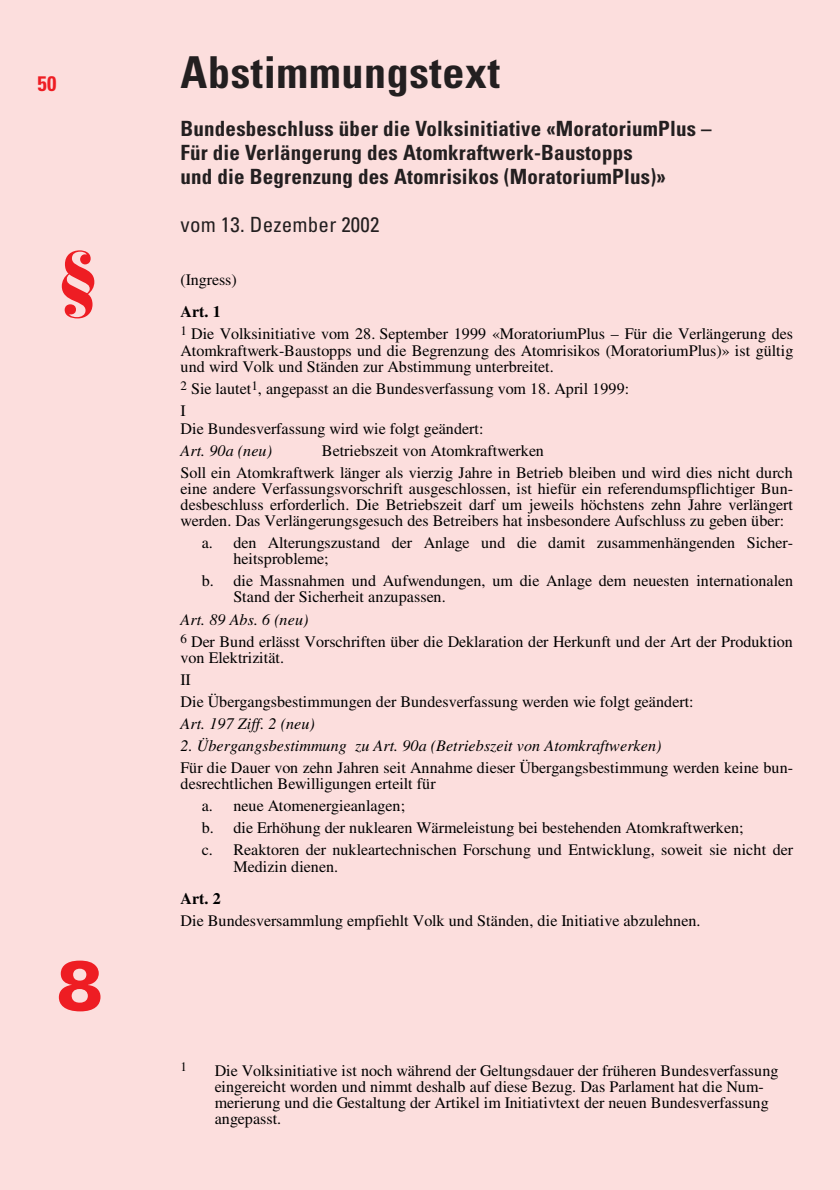
<style>
.page{position:relative;width:840px;height:1190px;background:#fff}
.page>*{position:absolute;margin:0;border:0;box-sizing:border-box;transform-origin:0 0}
.t1{font:900 70px "Univers";color:#ee1d23}
.t2{font:900 70px "Bauer Bodoni";color:#ee1d23}
.t3{font:700 condensed 44px "Univers";letter-spacing:.015em;color:#231f20}
.t4{font:700 condensed 21px/24px "Univers";letter-spacing:.01em;color:#231f20}
.t5{font:condensed 21px "Univers";letter-spacing:.01em;color:#231f20}
.t6{font:700 condensed 21px "Univers";color:#ee1d23}
.t7{font:16px/16px "Times";letter-spacing:.005em;color:#000}
.t8{font:italic 16px "Times";letter-spacing:.005em;color:#000}
.t9{font:700 16px "Times";color:#000}
.t10{font:13px "Times";color:#000}
.s1{font-weight:700}
.s2{font-style:italic}
</style>
<div class="page">
<div style="left:0;top:0;width:839px;height:1190px;background:#fcdedd"></div>
<h3 class="t6" style="left:38px;top:76px;width:20px">50</h3>
<h1 class="t2" style="left:57px;top:249px;width:44px">§</h1>
<h1 class="t1" style="left:57px;top:960px;width:48px">8</h1>
<h2 class="t3" style="left:180px;top:57px;width:321px">Abstimmungstext</h2>
<h3 class="t4" style="left:180px;top:119px;width:533px">Bundesbeschluss über die Volksinitiative «MoratoriumPlus –<br>Für die Verlängerung des Atomkraftwerk-Baustopps<br>und die Begrenzung des Atomrisikos (MoratoriumPlus)»</h3>
<h3 class="t5" style="left:180px;top:217px;width:200px">vom 13. Dezember 2002</h3>
<p class="t7" style="left:181px;top:273px;width:58px">(Ingress)</p>
<p class="t7" style="left:181px;top:302px;width:614px;line-height:22px"><span class="s1">Art. 1<br></span><sup>1</sup> Die Volksinitiative vom 28. September 1999 «MoratoriumPlus – Für die Verlängerung des</p>
<p class="t7" style="left:181px;top:344px;width:614px">Atomkraftwerk-Baustopps und die Begrenzung des Atomrisikos (MoratoriumPlus)» ist gültig und wird Volk und Ständen zur Abstimmung unterbreitet.</p>
<p class="t7" style="left:181px;top:379px;width:450px;line-height:22px"><sup>2</sup> Sie lautet<sup>1</sup>, angepasst an die Bundesverfassung vom 18. April 1999:<br>I</p>
<p class="t7" style="left:181px;top:422px;width:304px">Die Bundesverfassung wird wie folgt geändert:</p>
<p class="t8" style="left:181px;top:445px;width:93px">Art. 90a (neu)</p>
<p class="t7" style="left:181px;top:441px;width:614px;line-height:22px;text-indent:141px">Betriebszeit von Atomkraftwerken<br>Soll ein Atomkraftwerk länger als vierzig Jahre in Betrieb bleiben und wird dies nicht durch</p>
<p class="t7" style="left:181px;top:482px;width:614px;text-align:justify">eine andere Verfassungsvorschrift ausgeschlossen, ist hiefür ein referendumspflichtiger Bun&shy;desbeschluss erforderlich. Die Betriebszeit darf um jeweils höchstens zehn Jahre verlängert werden. Das Verlängerungsgesuch des Betreibers hat insbesondere Aufschluss zu geben über:</p>
<p class="t7" style="left:233px;top:536px;width:561px;text-indent:-32px">a. den Alterungszustand der Anlage und die damit zusammenhängenden Sicher&shy;heitsprobleme;</p>
<p class="t7" style="left:233px;top:575px;width:561px;text-indent:-32px">b. die Massnahmen und Aufwendungen, um die Anlage dem neuesten internationalen<br>Stand der Sicherheit anzupassen.</p>
<p class="t7" style="left:181px;top:610px;width:614px;line-height:22px"><span class="s2">Art. 89 Abs. 6 (neu)<br></span><sup>6</sup> Der Bund erlässt Vorschriften über die Deklaration der Herkunft und der Art der Produktion</p>
<p class="t7" style="left:181px;top:648px;width:515px;line-height:22px">von Elektrizität.<br>II<br>Die Übergangsbestimmungen der Bundesverfassung werden wie folgt geändert:</p>
<p class="t8" style="left:181px;top:718px;width:136px">Art. 197 Ziff. 2 (neu)</p>
<p class="t8" style="left:181px;top:740px;width:482px">2. Übergangsbestimmung zu Art. 90a (Betriebszeit von Atomkraftwerken)</p>
<p class="t7" style="left:181px;top:761px;width:614px">Für die Dauer von zehn Jahren seit Annahme dieser Übergangsbestimmung werden keine bun&shy;desrechtlichen Bewilligungen erteilt für</p>
<p class="t7" style="left:202px;top:796px;width:593px;line-height:22px">a. neue Atomenergieanlagen;<br>b. die Erhöhung der nuklearen Wärmeleistung bei bestehenden Atomkraftwerken;<br>c. Reaktoren der nukleartechnischen Forschung und Entwicklung, soweit sie nicht der</p>
<p class="t7" style="left:233px;top:860px;width:106px">Medizin dienen.</p>
<p class="t9" style="left:181px;top:892px;width:42px">Art. 2</p>
<p class="t7" style="left:181px;top:914px;width:521px">Die Bundesversammlung empfiehlt Volk und Ständen, die Initiative abzulehnen.</p>
<p class="t10" style="left:181px;top:1062px;width:8px">1</p>
<p class="t7" style="left:215px;top:1064px;width:565px">Die Volksinitiative ist noch während der Geltungsdauer der früheren Bundesverfassung eingereicht worden und nimmt deshalb auf diese Bezug. Das Parlament hat die Num&shy;merierung und die Gestaltung der Artikel im Initiativtext der neuen Bundesverfassung angepasst.</p>
</div>
